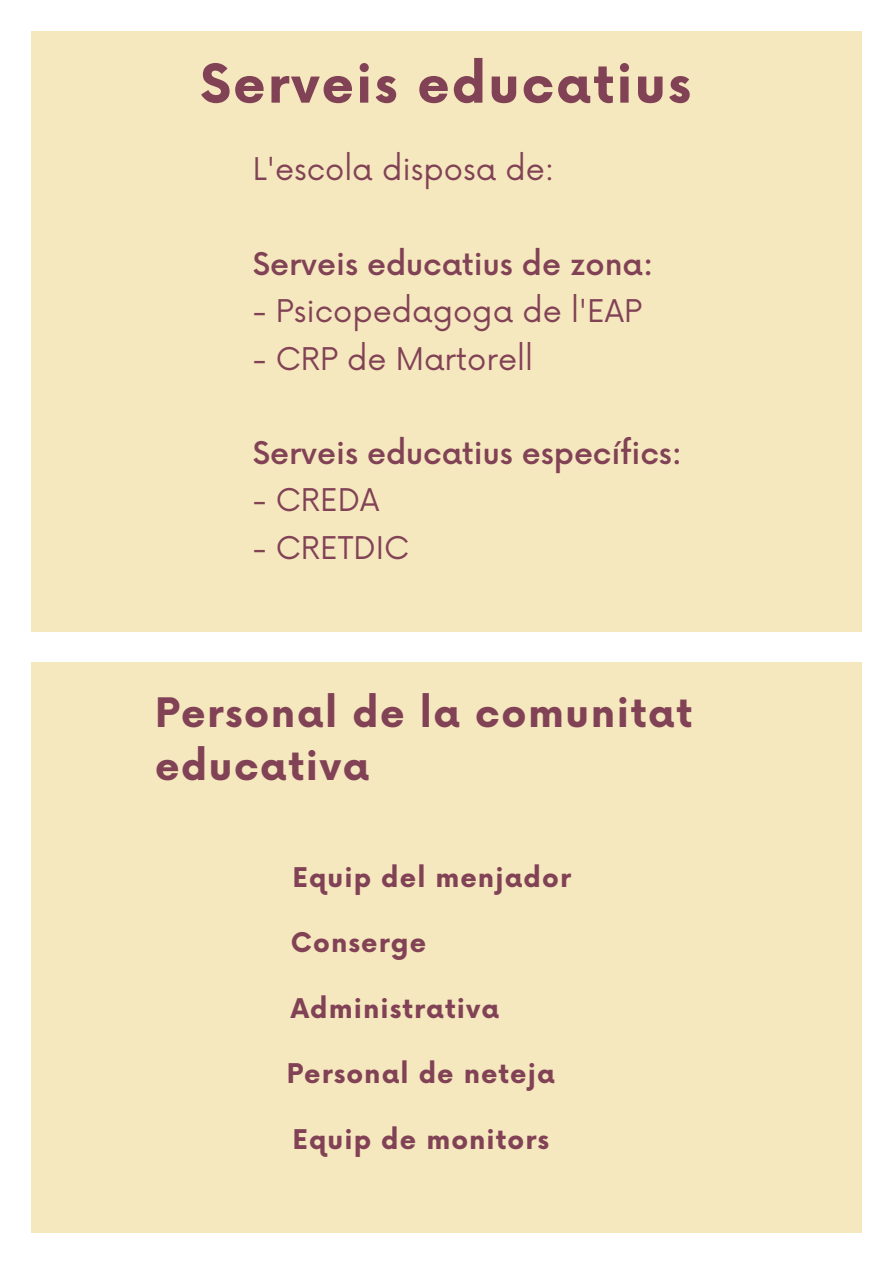
<style>
.page{position:relative;width:893px;height:1264px;background:#fff}
.page>*{position:absolute;margin:0;border:0;box-sizing:border-box;transform-origin:0 0}
.t1{font:700 52.2px "Now";letter-spacing:.04em;color:#814256}
.t2{font:700 39.6px/53.8px "Now";letter-spacing:.04em;color:#814256}
.t3{font:30.45px "Now";color:#814256}
.t4{font:500 30.45px "Now";color:#814256}
.t5{font:700 26.4px "Now";letter-spacing:.04em;color:#814256}
</style>
<div class="page">
<div style="left:32px;top:662px;width:829px;height:570px;background:#f6e8be"></div>
<div style="left:32px;top:31px;width:829px;height:600px;background:#f6e8be"></div>
<h3 class="t1" style="left:200px;top:56px;width:492px">Serveis educatius</h3>
<h1 class="t3" style="left:253px;top:152px;width:303px">L'escola disposa de:</h1>
<h3 class="t4" style="left:253px;top:247px;width:402px">Serveis educatius de zona:</h3>
<h3 class="t3" style="left:253px;top:294px;width:390px">- Psicopedagoga de l'EAP</h3>
<h3 class="t3" style="left:253px;top:341px;width:281px">- CRP de Martorell</h3>
<h3 class="t4" style="left:253px;top:436px;width:430px">Serveis educatius específics:</h3>
<h3 class="t3" style="left:253px;top:483px;width:128px">- CREDA</h3>
<h3 class="t3" style="left:253px;top:530px;width:158px">- CRETDIC</h3>
<p class="t2" style="left:155px;top:687px;width:538px">Personal de la comunitat educativa</p>
<h2 class="t5" style="left:292px;top:862px;width:280px">Equip del menjador</h2>
<p class="t5" style="left:291px;top:928px;width:137px">Conserge</p>
<p class="t5" style="left:291px;top:994px;width:210px">Administrativa</p>
<p class="t5" style="left:287px;top:1059px;width:269px">Personal de neteja</p>
<p class="t5" style="left:292px;top:1125px;width:258px">Equip de monitors</p>
</div>
